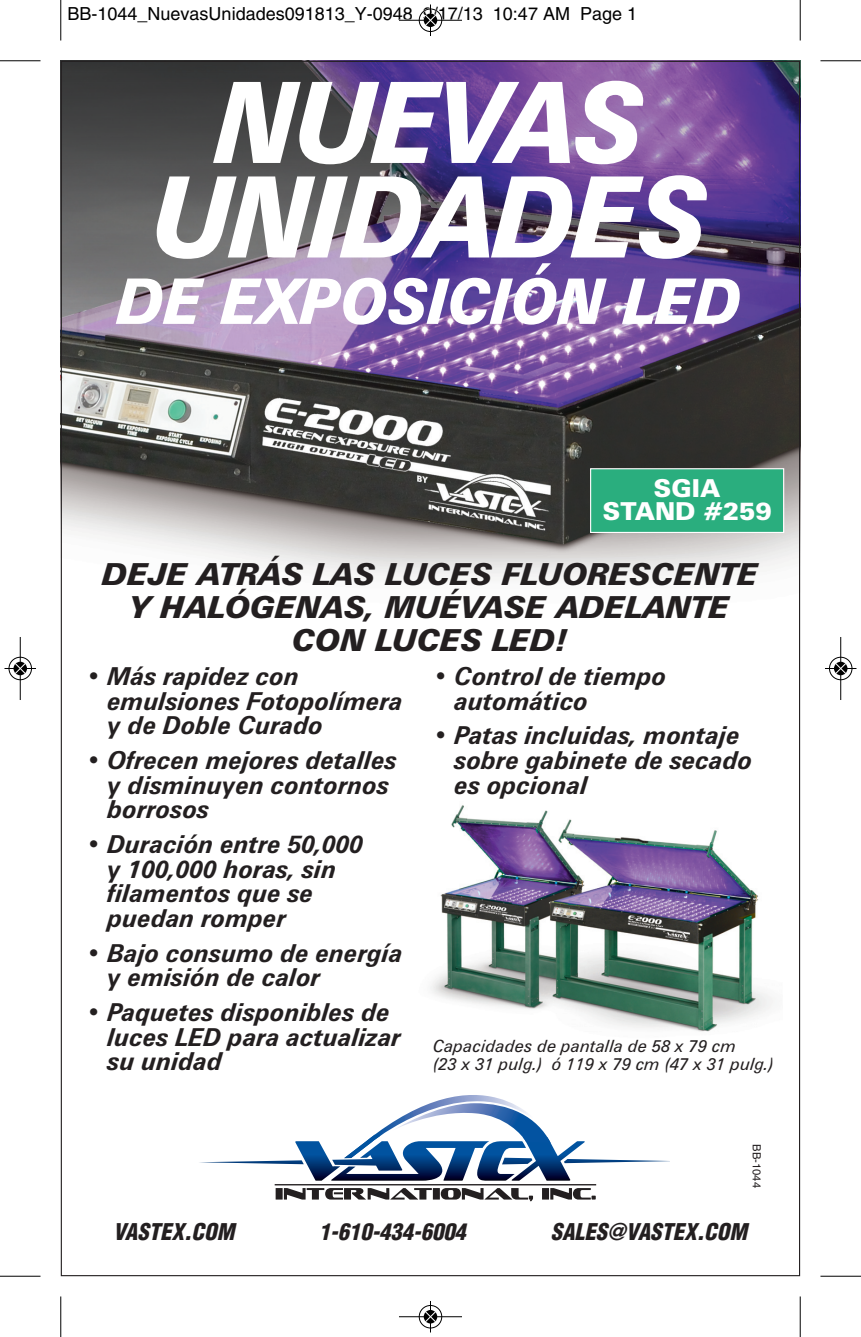
<style>
.page{position:relative;width:861px;height:1337px;background:#fff}
.page>*{position:absolute;margin:0;border:0;box-sizing:border-box;transform-origin:0 0}
.t1{font:italic 900 112.5px/94.5px "Zurich BT";letter-spacing:-.025em;color:#fff;text-align:center;scale:.88 1}
.t2{font:italic 900 63px "Zurich BT";color:#fff;scale:.9 1}
.t3{font:italic 900 30.38px/32.6px "Zurich BT";color:#231f20;text-align:center}
.t4{font:italic 700 24.75px/24.8px "Zurich BT";color:#231f20}
.t5{font:900 24.75px/22.5px "Zurich BT";color:#fff;text-align:center}
.t6{font:italic 900 condensed 22.5px "Helvetica";color:#231f20}
.t7{font:18px "Helvetica";color:#000}
.t8{font:italic 16.88px/18px "Zurich BT";color:#231f20}
.t9{font:11.25px "Helvetica";color:#231f20}
</style>
<div class="page">
<img style="left:63px;top:63px;width:735px;height:514px">
<hr style="left:275px;top:1184px;width:321px;height:1px;background:#231f20">
<svg style="left:199px;top:1095px;width:470px;height:85px"></svg>
<div style="left:276px;top:1188px;width:7px;height:11px;background:#231f20"></div>
<svg style="left:284px;top:1188px;width:148px;height:11px"></svg>
<div style="left:433px;top:1188px;width:7px;height:11px;background:#231f20"></div>
<svg style="left:441px;top:1188px;width:92px;height:13px"></svg>
<div style="left:542px;top:1188px;width:7px;height:11px;background:#231f20"></div>
<svg style="left:550px;top:1188px;width:46px;height:11px"></svg>
<img style="left:430px;top:805px;width:343px;height:227px">
<div style="left:591px;top:469px;width:192px;height:63px;background:#2aae7e"></div>
<div style="left:590px;top:468px;width:194px;height:65px;border:1px solid #fff"></div>
<hr style="left:60px;top:0;width:1px;height:40px;background:#000">
<hr style="left:0;top:60px;width:40px;height:1px;background:#000">
<hr style="left:799px;top:0;width:1px;height:40px;background:#000">
<hr style="left:820px;top:60px;width:41px;height:1px;background:#000">
<hr style="left:60px;top:1296px;width:1px;height:40px;background:#000">
<hr style="left:0;top:1275px;width:40px;height:1px;background:#000">
<hr style="left:799px;top:1296px;width:1px;height:40px;background:#000">
<hr style="left:820px;top:1275px;width:41px;height:1px;background:#000">
<div style="left:418px;top:8px;width:24px;height:24px;border:1px solid #fff;border-radius:50%"></div>
<svg style="left:423px;top:13px;width:15px;height:14px"></svg>
<hr style="left:399px;top:20px;width:63px;height:1px;background:#000">
<hr style="left:430px;top:4px;width:1px;height:32px;background:#000">
<div style="left:419px;top:9px;width:23px;height:23px;border:1px solid #000;border-radius:50%"></div>
<svg style="left:424px;top:14px;width:13px;height:13px"></svg>
<svg style="left:425px;top:15px;width:11px;height:11px"></svg>
<div style="left:418px;top:1304px;width:24px;height:24px;border:1px solid #fff;border-radius:50%"></div>
<svg style="left:423px;top:1309px;width:15px;height:14px"></svg>
<hr style="left:399px;top:1316px;width:63px;height:1px;background:#000">
<hr style="left:430px;top:1300px;width:1px;height:32px;background:#000">
<div style="left:419px;top:1305px;width:23px;height:23px;border:1px solid #000;border-radius:50%"></div>
<svg style="left:424px;top:1310px;width:13px;height:13px"></svg>
<svg style="left:425px;top:1311px;width:11px;height:11px"></svg>
<div style="left:8px;top:656px;width:24px;height:24px;border:1px solid #fff;border-radius:50%"></div>
<svg style="left:13px;top:661px;width:14px;height:14px"></svg>
<hr style="left:20px;top:637px;width:1px;height:63px;background:#000">
<hr style="left:4px;top:668px;width:32px;height:1px;background:#000">
<div style="left:9px;top:657px;width:23px;height:23px;border:1px solid #000;border-radius:50%"></div>
<svg style="left:14px;top:662px;width:13px;height:13px"></svg>
<svg style="left:15px;top:663px;width:11px;height:11px"></svg>
<div style="left:828px;top:656px;width:24px;height:24px;border:1px solid #fff;border-radius:50%"></div>
<svg style="left:833px;top:661px;width:15px;height:14px"></svg>
<hr style="left:840px;top:637px;width:1px;height:63px;background:#000">
<hr style="left:825px;top:668px;width:31px;height:1px;background:#000">
<div style="left:829px;top:657px;width:23px;height:23px;border:1px solid #000;border-radius:50%"></div>
<svg style="left:834px;top:662px;width:13px;height:13px"></svg>
<svg style="left:835px;top:663px;width:11px;height:11px"></svg>
<p class="t7" style="left:68px;top:7px;width:571px">BB-1044_NuevasUnidades091813_Y-0948 9/17/13 10:47 AM Page 1</p>
<h1 class="t1" style="left:153px;top:85px;width:633px">NUEVAS<br>UNIDADES</h1>
<h2 class="t2" style="left:118px;top:278px;width:695px">DE EXPOSICIÓN LED</h2>
<p class="t5" style="left:602px;top:479px;width:170px">SGIA<br>STAND #259</p>
<p class="t3" style="left:103px;top:561px;width:657px">DEJE ATRÁS LAS LUCES FLUORESCENTE<br>Y HALÓGENAS, MUÉVASE ADELANTE<br>CON LUCES LED!</p>
<p class="t4" style="left:108px;top:665px;width:297px;text-indent:-21px">• Más rapidez con emulsiones Fotopolímera y de Doble Curado</p>
<p class="t4" style="left:108px;top:749px;width:291px;text-indent:-21px">• Ofrecen mejores detalles y disminuyen contornos borrosos</p>
<p class="t4" style="left:108px;top:833px;width:257px;text-indent:-21px">• Duración entre 50,000 y 100,000 horas, sin filamentos que se puedan romper</p>
<p class="t4" style="left:108px;top:942px;width:297px;text-indent:-21px">• Bajo consumo de energía y emisión de calor</p>
<p class="t4" style="left:108px;top:1001px;width:295px;text-indent:-21px">• Paquetes disponibles de luces LED para actualizar su unidad</p>
<p class="t4" style="left:455px;top:665px;width:213px;text-indent:-21px">• Control de tiempo automático</p>
<p class="t4" style="left:455px;top:724px;width:299px;text-indent:-21px">• Patas incluidas, montaje sobre gabinete de secado es opcional</p>
<p class="t8" style="left:433px;top:1037px;width:342px">Capacidades de pantalla de 58 x 79 cm<br>(23 x 31 pulg.) ó 119 x 79 cm (47 x 31 pulg.)</p>
<p class="t9" style="left:761px;top:1144px;width:45px;rotate:90deg">BB-1044</p>
<p class="t6" style="left:113px;top:1222px;width:127px">VASTEX.COM</p>
<p class="t6" style="left:319px;top:1222px;width:153px">1-610-434-6004</p>
<p class="t6" style="left:550px;top:1222px;width:202px">SALES@VASTEX.COM</p>
</div>
